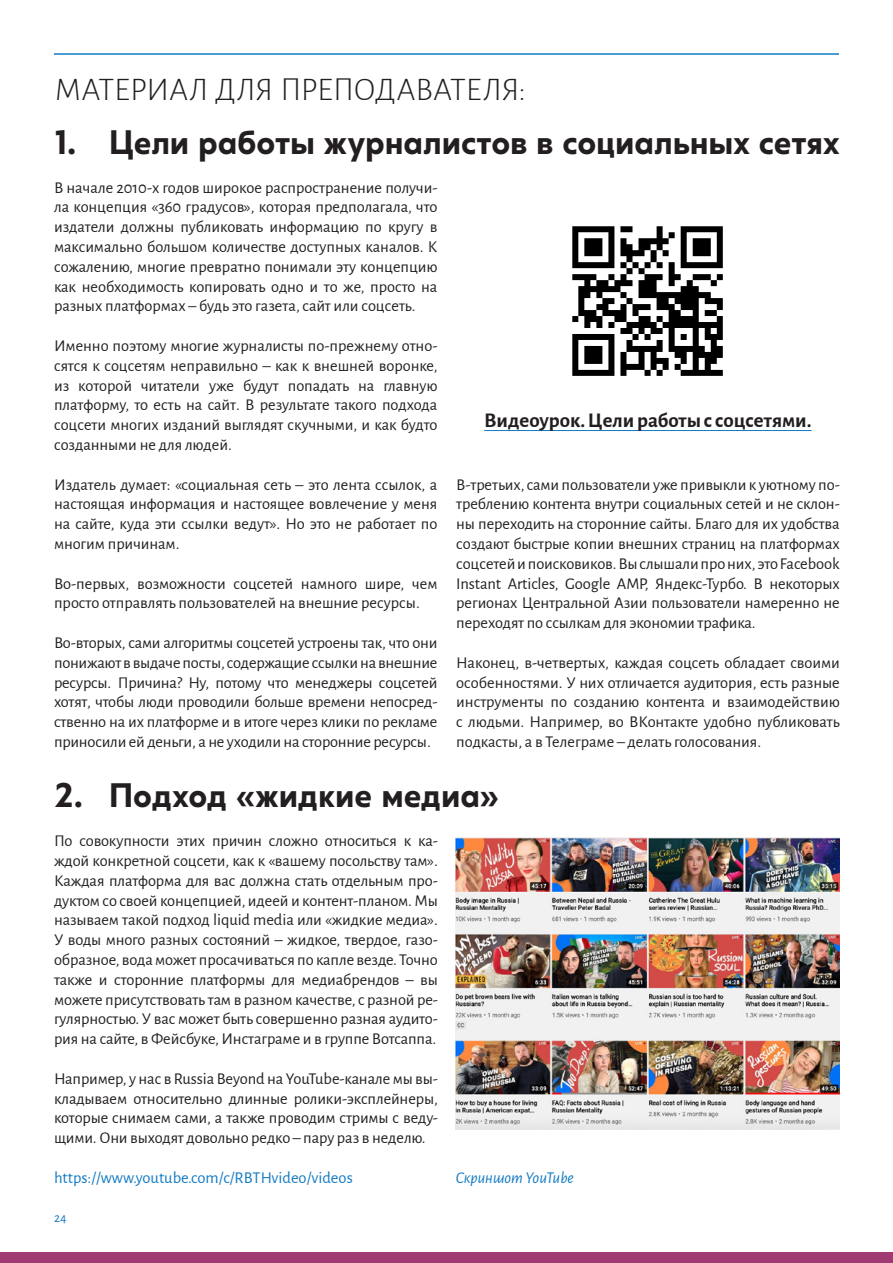
<style>
.page{position:relative;width:893px;height:1263px;background:#fff}
.page>*{position:absolute;margin:0;border:0;box-sizing:border-box;transform-origin:0 0}
.t1{font:700 33px "Grava";letter-spacing:-.005em;color:#231f20}
.t2{font:300 33px "Alegreya Sans";letter-spacing:-.02em;color:#231f20}
.t3{font:700 21px "Alegreya Sans";color:#231f20}
.Basic_columns{font:16.5px/19.8px "Alegreya Sans";letter-spacing:-.01em;color:#231f20;text-align:justify}
.Basic_columns-2{font:16.5px "Alegreya Sans";color:#127ac2}
.Basic_columns-3{font:italic 16.5px "Alegreya Sans";color:#127ac2}
.t4{font:13.5px "Alegreya Sans";color:#127ac2}
</style>
<div class="page">
<hr style="left:54px;top:53px;width:785px;height:2px;background:#127ac2">
<img style="left:572px;top:226px;width:151px;height:150px">
<div style="left:0;top:1252px;width:893px;height:11px;background:#a13b73"></div>
<img style="left:456px;top:837px;width:384px;height:292px">
<hr style="left:484px;top:430px;width:327px;height:1px;background:#127ac2">
<p class="t2" style="left:54px;top:68px;width:473px">МАТЕРИАЛ ДЛЯ ПРЕПОДАВАТЕЛЯ:</p>
<p class="t1" style="left:55px;top:122px;width:786px">1. Цели работы журналистов в социальных сетях</p>
<p class="Basic_columns" style="left:54px;top:177px;width:385px">В начале 2010-х годов широкое распространение получи&shy;ла концепция «360 градусов», которая предполагала, что издатели должны публиковать информацию по кругу в максимально большом количестве доступных каналов. К сожалению, многие превратно понимали эту концепцию как необходимость копировать одно и то же, просто на разных платформах – будь это газета, сайт или соцсеть.</p>
<p class="Basic_columns" style="left:54px;top:335px;width:385px">Именно поэтому многие журналисты по-прежнему отно&shy;сятся к соцсетям неправильно – как к внешней воронке, из которой читатели уже будут попадать на главную платформу, то есть на сайт. В результате такого подхода соцсети многих изданий выглядят скучными, и как будто созданными не для людей.</p>
<p class="Basic_columns" style="left:54px;top:474px;width:385px">Издатель думает: «социальная сеть – это лента ссылок, а настоящая информация и настоящее вовлечение у меня на сайте, куда эти ссылки ведут». Но это не работает по многим причинам.</p>
<p class="Basic_columns" style="left:54px;top:573px;width:385px">Во-первых, возможности соцсетей намного шире, чем просто отправлять пользователей на внешние ресурсы.</p>
<p class="Basic_columns" style="left:54px;top:632px;width:385px">Во-вторых, сами алгоритмы соцсетей устроены так, что они понижают в выдаче посты, содержащие ссылки на внешние ресурсы. Причина? Ну, потому что менеджеры соцсетей хотят, чтобы люди проводили больше времени непосред&shy;ственно на их платформе и в итоге через клики по рекламе приносили ей деньги, а не уходили на сторонние ресурсы.</p>
<p class="t3" style="left:484px;top:405px;width:329px">Видеоурок. Цели работы с соцсетями.</p>
<p class="Basic_columns" style="left:456px;top:474px;width:385px">В-третьих, сами пользователи уже привыкли к уютному по&shy;треблению контента внутри социальных сетей и не склон&shy;ны переходить на сторонние сайты. Благо для их удобства создают быстрые копии внешних страниц на платформах соцсетей и поисковиков. Вы слышали про них, это Facebook Instant Articles, Google AMP, Яндекс-Турбо. В некоторых регионах Центральной Азии пользователи намеренно не переходят по ссылкам для экономии трафика.</p>
<p class="Basic_columns" style="left:456px;top:652px;width:385px">Наконец, в-четвертых, каждая соцсеть обладает своими особенностями. У них отличается аудитория, есть разные инструменты по созданию контента и взаимодействию с людьми. Например, во ВКонтакте удобно публиковать подкасты, а в Телеграме – делать голосования.</p>
<p class="t1" style="left:55px;top:774px;width:446px">2. Подход «жидкие медиа»</p>
<p class="Basic_columns" style="left:54px;top:830px;width:385px">По совокупности этих причин сложно относиться к ка&shy;ждой конкретной соцсети, как к «вашему посольству там».<br>Каждая платформа для вас должна стать отдельным про&shy;дуктом со своей концепцией, идеей и контент-планом. Мы называем такой подход liquid media или «жидкие медиа».<br>У воды много разных состояний – жидкое, твердое, газо&shy;образное, вода может просачиваться по капле везде. Точно также и сторонние платформы для медиабрендов – вы можете присутствовать там в разном качестве, с разной ре&shy;гулярностью. У вас может быть совершенно разная аудито&shy;рия на сайте, в Фейсбуке, Инстаграме и в группе Вотсаппа.</p>
<p class="Basic_columns" style="left:54px;top:1068px;width:385px">Например, у нас в Russia Beyond на YouTube-канале мы вы&shy;кладываем относительно длинные ролики-эксплейнеры, которые снимаем сами, а также проводим стримы с веду&shy;щими. Они выходят довольно редко – пару раз в неделю.</p>
<p class="Basic_columns-2" style="left:54px;top:1166px;width:300px">https://www.youtube.com/c/RBTHvideo/videos</p>
<p class="Basic_columns-3" style="left:456px;top:1166px;width:119px">Cкриншот YouTube</p>
<p class="t4" style="left:54px;top:1209px;width:14px">24</p>
</div>
